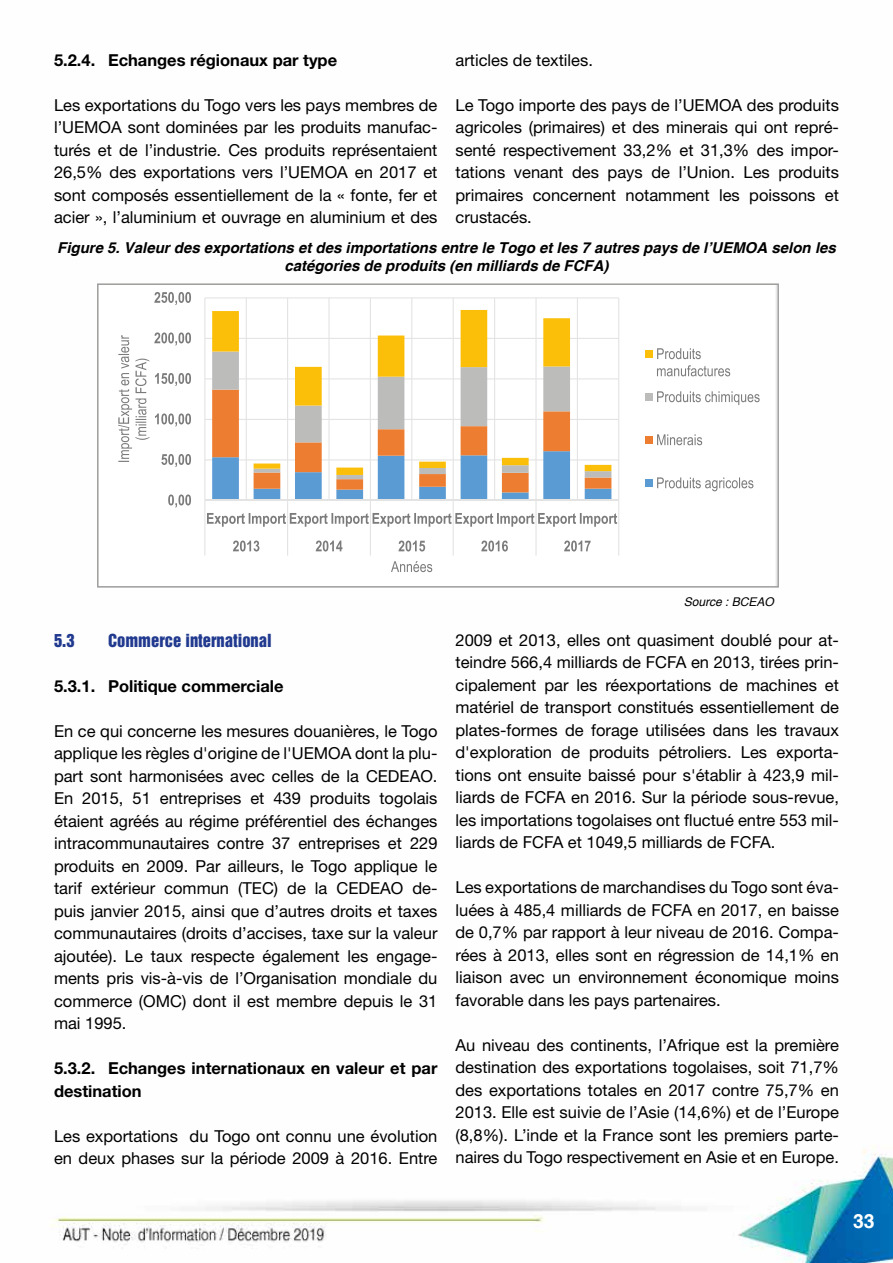
<style>
.page{position:relative;width:893px;height:1263px;background:#fff}
.page>*{position:absolute;margin:0;border:0;box-sizing:border-box;transform-origin:0 0}
.t1{font:700 19.5px "Helvetica";color:#fff}
.t2{font:16.5px/22.5px "Helvetica Neue LT Std";color:#000;text-align:justify}
.t3{font:700 16.5px/22.5px "Helvetica Neue LT Std";color:#000}
.t4{font:16.5px "Helvetica Inserat";color:#213a8f}
.t5{font:italic 700 15px/18px "Helvetica";color:#000;text-align:center}
.t6{font:italic 12px "Helvetica";color:#000}
</style>
<div class="page">
<img style="left:50px;top:1145px;width:843px;height:118px">
<svg style="left:118px;top:292px;width:642px;height:281px"></svg>
<div style="left:97px;top:283px;width:682px;height:305px;border:2px solid #9d9d9c"></div>
<p class="t3" style="left:54px;top:48px;width:285px">5.2.4. Echanges régionaux par type</p>
<p class="t2" style="left:54px;top:93px;width:385px">Les exportations du Togo vers les pays membres de l’UEMOA sont dominées par les produits manufac&shy;turés et de l’industrie. Ces produits représentaient 26,5% des exportations vers l’UEMOA en 2017 et sont composés essentiellement de la « fonte, fer et acier », l’aluminium et ouvrage en aluminium et des</p>
<p class="t2" style="left:455px;top:49px;width:139px">articles de textiles.</p>
<p class="t2" style="left:455px;top:94px;width:385px">Le Togo importe des pays de l’UEMOA des produits agricoles (primaires) et des minerais qui ont repré&shy;senté respectivement 33,2% et 31,3% des impor&shy;tations venant des pays de l’Union. Les produits primaires concernent notamment les poissons et crustacés.</p>
<p class="t5" style="left:57px;top:240px;width:780px">Figure 5. Valeur des exportations et des importations entre le Togo et les 7 autres pays de l’UEMOA selon les catégories de produits (en milliards de FCFA)</p>
<p class="t4" style="left:54px;top:630px;width:22px">5.3</p>
<p class="t4" style="left:108px;top:630px;width:165px">Commerce international</p>
<p class="t3" style="left:54px;top:674px;width:231px">5.3.1. Politique commerciale</p>
<p class="t2" style="left:54px;top:719px;width:385px">En ce qui concerne les mesures douanières, le Togo applique les règles d'origine de l'UEMOA dont la plu&shy;part sont harmonisées avec celles de la CEDEAO.<br>En 2015, 51 entreprises et 439 produits togolais étaient agréés au régime préférentiel des échanges intracommunautaires contre 37 entreprises et 229 produits en 2009. Par ailleurs, le Togo applique le tarif extérieur commun (TEC) de la CEDEAO de&shy;puis janvier 2015, ainsi que d’autres droits et taxes communautaires (droits d’accises, taxe sur la valeur ajoutée). Le taux respecte également les engage&shy;ments pris vis-à-vis de l’Organisation mondiale du commerce (OMC) dont il est membre depuis le 31 mai 1995.</p>
<p class="t3" style="left:54px;top:1057px;width:385px">5.3.2. Echanges internationaux en valeur et par destination</p>
<p class="t2" style="left:54px;top:1124px;width:385px">Les exportations du Togo ont connu une évolution en deux phases sur la période 2009 à 2016. Entre</p>
<p class="t6" style="left:684px;top:595px;width:92px">Source : BCEAO</p>
<p class="t2" style="left:455px;top:628px;width:385px">2009 et 2013, elles ont quasiment doublé pour at&shy;teindre 566,4 milliards de FCFA en 2013, tirées prin&shy;cipalement par les réexportations de machines et matériel de transport constitués essentiellement de plates-formes de forage utilisées dans les travaux d'exploration de produits pétroliers. Les exporta&shy;tions ont ensuite baissé pour s'établir à 423,9 mil&shy;liards de FCFA en 2016. Sur la période sous-revue, les importations togolaises ont fluctué entre 553 mil&shy;liards de FCFA et 1049,5 milliards de FCFA.</p>
<p class="t2" style="left:455px;top:876px;width:385px">Les exportations de marchandises du Togo sont éva&shy;luées à 485,4 milliards de FCFA en 2017, en baisse de 0,7% par rapport à leur niveau de 2016. Compa&shy;rées à 2013, elles sont en régression de 14,1% en liaison avec un environnement économique moins favorable dans les pays partenaires.</p>
<p class="t2" style="left:455px;top:1033px;width:385px">Au niveau des continents, l’Afrique est la première destination des exportations togolaises, soit 71,7% des exportations totales en 2017 contre 75,7% en 2013. Elle est suivie de l’Asie (14,6%) et de l’Europe (8,8%). L’inde et la France sont les premiers parte&shy;naires du Togo respectivement en Asie et en Europe.</p>
<p class="t1" style="left:853px;top:1209px;width:23px">33</p>
</div>
